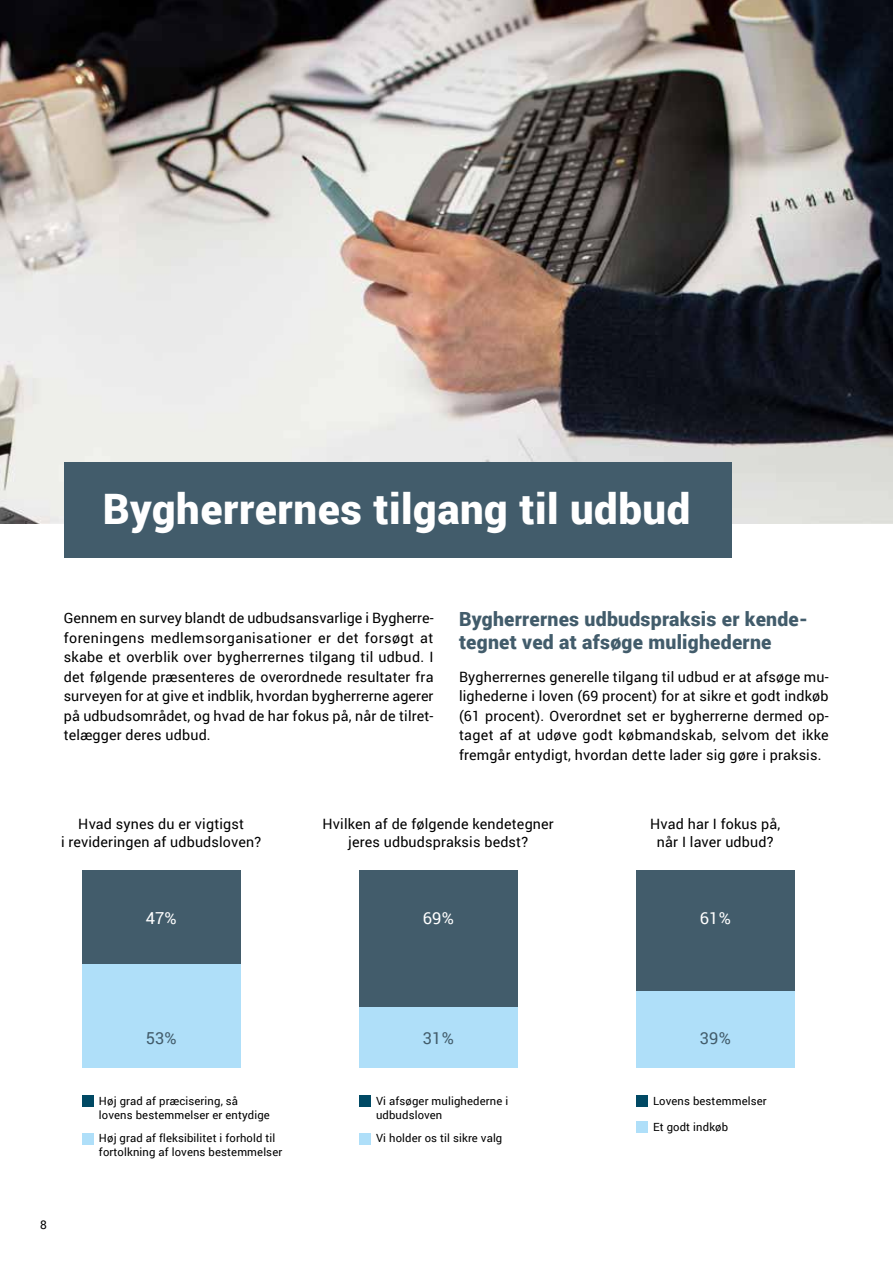
<style>
.page{position:relative;width:893px;height:1263px;background:#fff}
.page>*{position:absolute;margin:0;border:0;box-sizing:border-box;transform-origin:0 0}
.t1{font:900 42px "Roboto";letter-spacing:.01em;color:#fff}
.t2{font:900 19.5px/22.5px "Roboto";letter-spacing:.01em;color:#425c6b}
.t3{font:16.5px "Roboto";color:#fff}
.t4{font:16.5px "Roboto";color:#425c6b}
.t5{font:14.25px/19.5px "Roboto";letter-spacing:.01em;color:#000;text-align:center}
.t6{font:12px "Roboto";color:#020203}
.t7{font:11.25px/13.5px "Roboto";letter-spacing:.01em;color:#000}
</style>
<div class="page">
<img style="left:0;top:0;width:893px;height:523px">
<div style="left:64px;top:462px;width:667px;height:96px;background:#425c6b"></div>
<div style="left:82px;top:963px;width:158px;height:105px;background:#afdff9"></div>
<div style="left:82px;top:870px;width:158px;height:93px;background:#425c6b"></div>
<div style="left:359px;top:1007px;width:158px;height:61px;background:#afdff9"></div>
<div style="left:359px;top:870px;width:158px;height:137px;background:#425c6b"></div>
<div style="left:636px;top:991px;width:158px;height:77px;background:#afdff9"></div>
<div style="left:636px;top:870px;width:158px;height:121px;background:#425c6b"></div>
<div style="left:82px;top:1095px;width:11px;height:12px;background:#004964"></div>
<div style="left:359px;top:1095px;width:11px;height:12px;background:#004964"></div>
<div style="left:636px;top:1095px;width:11px;height:12px;background:#004964"></div>
<div style="left:82px;top:1133px;width:11px;height:11px;background:#afdff9"></div>
<div style="left:359px;top:1133px;width:11px;height:11px;background:#afdff9"></div>
<div style="left:636px;top:1122px;width:11px;height:11px;background:#afdff9"></div>
<h1 class="t1" style="left:103px;top:479px;width:589px">Bygherrernes tilgang til udbud</h1>
<p class="t5" style="left:64px;top:608px;width:371px;text-align:justify">Gennem en survey blandt de udbudsansvarlige i Bygherre&shy;foreningens medlemsorganisationer er det forsøgt at skabe et overblik over bygherrernes tilgang til udbud. I det følgende præsenteres de overordnede resultater fra surveyen for at give et indblik, hvordan bygherrerne agerer på udbudsområdet, og hvad de har fokus på, når de tilret&shy;telægger deres udbud.</p>
<h2 class="t2" style="left:459px;top:607px;width:350px">Bygherrernes udbudspraksis er kende&shy;tegnet ved at afsøge mulighederne</h2>
<p class="t5" style="left:459px;top:666px;width:371px;text-align:justify">Bygherrernes generelle tilgang til udbud er at afsøge mu&shy;lighederne i loven (69 procent) for at sikre et godt indkøb (61 procent). Overordnet set er bygherrerne dermed op&shy;taget af at udøve godt købmandskab, selvom det ikke fremgår entydigt, hvordan dette lader sig gøre i praksis.</p>
<p class="t5" style="left:61px;top:814px;width:201px;line-height:18px">Hvad synes du er vigtigst<br>i revideringen af udbudsloven?</p>
<p class="t3" style="left:146px;top:906px;width:33px">47%</p>
<p class="t5" style="left:323px;top:814px;width:233px;line-height:18px">Hvilken af de følgende kendetegner jeres udbudspraksis bedst?</p>
<p class="t5" style="left:650px;top:814px;width:132px;line-height:18px">Hvad har I fokus på, når I laver udbud?</p>
<p class="t3" style="left:423px;top:906px;width:33px">69%</p>
<p class="t3" style="left:700px;top:906px;width:33px">61%</p>
<p class="t6" style="left:40px;top:1216px;width:8px">8</p>
<p class="t4" style="left:146px;top:1026px;width:33px">53%</p>
<p class="t4" style="left:423px;top:1026px;width:33px">31%</p>
<p class="t4" style="left:700px;top:1026px;width:33px">39%</p>
<p class="t7" style="left:99px;top:1094px;width:172px">Høj grad af præcisering, så lovens bestemmelser er entydige</p>
<p class="t7" style="left:376px;top:1094px;width:134px">Vi afsøger mulighederne i udbudsloven</p>
<p class="t7" style="left:653px;top:1094px;width:115px">Lovens bestemmelser</p>
<p class="t7" style="left:99px;top:1131px;width:185px">Høj grad af fleksibilitet i forhold til fortolkning af lovens bestemmelser</p>
<p class="t7" style="left:376px;top:1131px;width:128px">Vi holder os til sikre valg</p>
<p class="t7" style="left:653px;top:1120px;width:77px">Et godt indkøb</p>
</div>
